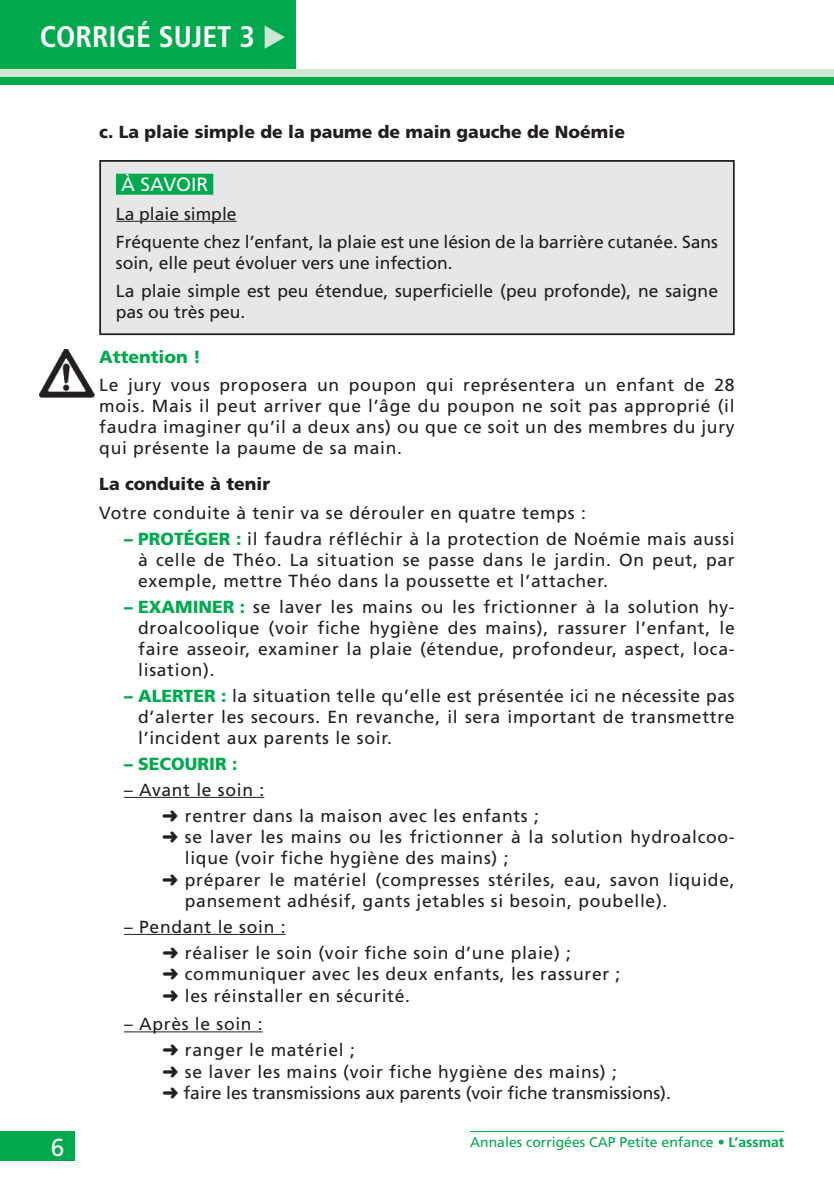
<style>
.page{position:relative;width:834px;height:1191px;background:#fff}
.page>*{position:absolute;margin:0;border:0;box-sizing:border-box;transform-origin:0 0}
.t1{font:700 condensed 29.75px "Frutiger";color:#fff}
.t2{font:24.5px "Frutiger";color:#fff}
.t3{font:19.25px "Frutiger";color:#fff}
.t4{font:17.5px/21px "Frutiger";letter-spacing:.04em;color:#231f20;text-align:justify}
.t5{font:17.5px/28.3px "Frutiger";color:#231f20}
.t6{font:900 17.5px "Frutiger";color:#231f20}
.t7{font:900 17.5px "Frutiger";color:#00a94e}
.t8{font:14px "Frutiger";color:#00a94e}
.s1{color:#cee7d3}
.s2{font-weight:900;color:#00a94e}
.s3{font-weight:700}
</style>
<div class="page">
<div style="left:0;top:1131px;width:74px;height:30px;background:#00a94e"></div>
<div style="left:0;top:0;width:295px;height:69px;background:#00a94e"></div>
<div style="left:0;top:77px;width:833px;height:7px;background:#00a94e"></div>
<div style="left:0;top:69px;width:833px;height:8px;background:#cee7d3"></div>
<svg style="left:833px;top:69px;width:1px;height:15px"></svg>
<hr style="left:470px;top:1131px;width:314px;height:1px;background:#00a94e">
<img style="left:40px;top:349px;width:54px;height:48px">
<hr style="left:124px;top:797px;width:140px;height:1px;background:#231f20">
<hr style="left:124px;top:934px;width:161px;height:1px;background:#231f20">
<hr style="left:124px;top:1031px;width:139px;height:1px;background:#231f20">
<div style="left:100px;top:161px;width:633px;height:173px;background:#e6e7e9"></div>
<div style="left:116px;top:174px;width:97px;height:21px;background:#00a94e"></div>
<hr style="left:116px;top:221px;width:120px;height:1px;background:#231f20">
<div style="left:99px;top:160px;width:635px;height:175px;border:2px solid #231f20"></div>
<h1 class="t1" style="left:40px;top:19px;width:249px">CORRIGÉ SUJET 3 <span class="s1">◆</span></h1>
<p class="t6" style="left:99px;top:121px;width:527px">c. La plaie simple de la paume de main gauche de Noémie</p>
<p class="t3" style="left:121px;top:173px;width:88px">À SAVOIR</p>
<p class="t5" style="left:116px;top:199px;width:603px">La plaie simple<br>Fréquente chez l’enfant, la plaie est une lésion de la barrière cutanée. Sans</p>
<p class="t5" style="left:116px;top:249px;width:603px">soin, elle peut évoluer vers une infection.<br>La plaie simple est peu étendue, superficielle (peu profonde), ne saigne</p>
<p class="t5" style="left:116px;top:298px;width:131px">pas ou très peu.</p>
<p class="t7" style="left:99px;top:346px;width:103px">Attention !</p>
<p class="t4" style="left:99px;top:375px;width:636px">Le jury vous proposera un poupon qui représentera un enfant de 28 mois. Mais il peut arriver que l’âge du poupon ne soit pas approprié (il faudra imaginer qu’il a deux ans) ou que ce soit un des membres du jury qui présente la paume de sa main.</p>
<p class="t6" style="left:99px;top:473px;width:172px">La conduite à tenir</p>
<p class="t4" style="left:99px;top:502px;width:488px">Votre conduite à tenir va se dérouler en quatre temps :</p>
<p class="t4" style="left:138px;top:528px;width:598px;text-indent:-14px"><span class="s2">– PROTÉGER :</span> il faudra réfléchir à la protection de Noémie mais aussi à celle de Théo. La situation se passe dans le jardin. On peut, par exemple, mettre Théo dans la poussette et l’attacher.</p>
<p class="t4" style="left:138px;top:596px;width:598px;text-indent:-14px"><span class="s2">– EXAMINER :</span> se laver les mains ou les frictionner à la solution hy&shy;droalcoolique (voir fiche hygiène des mains), rassurer l’enfant, le faire asseoir, examiner la plaie (étendue, profondeur, aspect, loca&shy;lisation).</p>
<p class="t4" style="left:138px;top:685px;width:598px;text-indent:-14px"><span class="s2">– ALERTER :</span> la situation telle qu’elle est présentée ici ne nécessite pas d’alerter les secours. En revanche, il sera important de transmettre l’incident aux parents le soir.</p>
<p class="t7" style="left:124px;top:753px;width:115px">– SECOURIR :</p>
<p class="t4" style="left:162px;top:776px;width:378px;line-height:26.2px;text-indent:-38px">– Avant le soin :<br>➜ rentrer dans la maison avec les enfants ;</p>
<p class="t4" style="left:162px;top:826px;width:574px">➜ se laver les mains ou les frictionner à la solution hydroalcoo-</p>
<p class="t4" style="left:185px;top:847px;width:325px">lique (voir fiche hygiène des mains) ;</p>
<p class="t4" style="left:162px;top:869px;width:573px">➜ préparer le matériel (compresses stériles, eau, savon liquide,</p>
<p class="t4" style="left:185px;top:890px;width:484px">pansement adhésif, gants jetables si besoin, poubelle).</p>
<p class="t4" style="left:162px;top:913px;width:410px;line-height:26.2px;text-indent:-38px">– Pendant le soin :<br>➜ réaliser le soin (voir fiche soin d’une plaie) ;</p>
<p class="t4" style="left:162px;top:963px;width:459px">➜ communiquer avec les deux enfants, les rassurer ; ➜ les réinstaller en sécurité.</p>
<p class="t4" style="left:162px;top:1011px;width:194px;line-height:26.2px;text-indent:-38px">– Après le soin :<br>➜ ranger le matériel ;</p>
<p class="t5" style="left:162px;top:1061px;width:510px;line-height:21.3px">➜ se laver les mains (voir fiche hygiène des mains) ;<br>➜ faire les transmissions aux parents (voir fiche transmissions).</p>
<h2 class="t2" style="left:51px;top:1132px;width:15px">6</h2>
<p class="t8" style="left:470px;top:1133px;width:316px">Annales corrigées CAP Petite enfance • <span class="s3">L’assmat</span></p>
</div>
